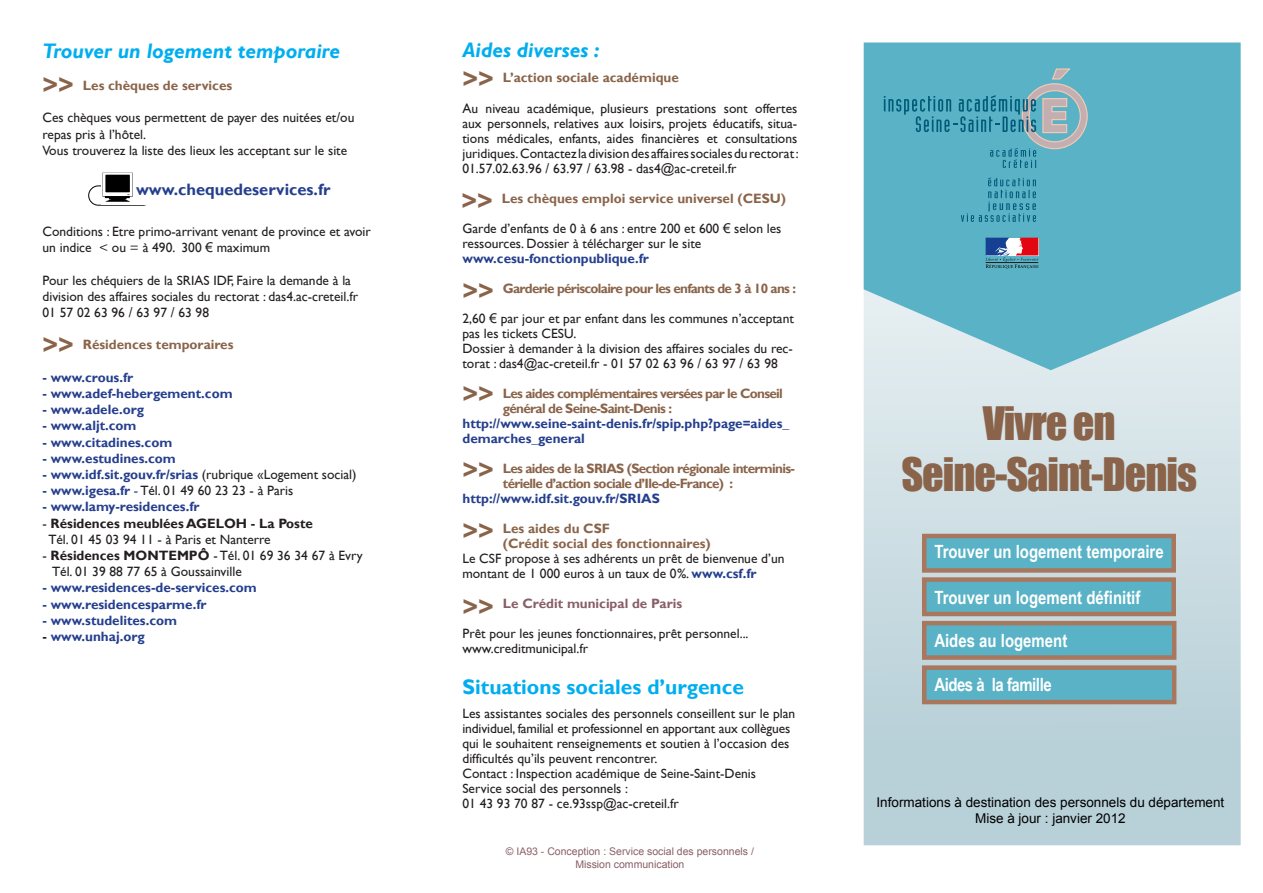
<style>
.page{position:relative;width:1263px;height:893px;background:#fff}
.page>*{position:absolute;margin:0;border:0;box-sizing:border-box;transform-origin:0 0}
.t1{font:42.3px/50.8px "Impact";letter-spacing:-.025em;color:#8a644a;text-align:center}
.t2{font:700 27px "Gill Sans";color:#8a644a}
.t3{font:italic 700 21px "Gill Sans";color:#00aeef}
.t4{font:700 21px "Gill Sans";color:#00aeef}
.t5{font:700 18.3px "Arial Narrow";color:#fff}
.t6{font:700 18.3px "Arial Narrow";letter-spacing:-.025em;color:#fff}
.t7{font:700 16.5px "Gill Sans";color:#253f8e}
.t8{font:13.5px/15px "Gill Sans";color:#231f20}
.t9{font:700 13.5px/15px "Gill Sans";color:#253f8e}
.t10{font:700 13.5px/15px "Gill Sans";letter-spacing:-.05em;color:#8a644a}
.t11{font:700 13.5px/15px "Gill Sans";color:#8a644a}
.t12{font:13.5px/16.2px "Arial";color:#000;text-align:center}
.t13{font:700 13.5px "Gill Sans";color:#885f66}
.t14{font:10.5px/12.6px "Arial";color:#885f66;text-align:center}
.s1{font-family:"Arial"}
.s2{font-weight:400;color:#231f20}
.s3{font-weight:700;color:#253f8e}
.s4{color:#253f8e}
.s5{font-weight:700}
.s6{color:#231f20}
</style>
<div class="page">
<div style="left:88px;top:185px;width:65px;height:21px;border:1px solid #000;border-radius:10px"></div>
<div style="left:101px;top:171px;width:65px;height:33px;background:#fff"></div>
<svg style="left:102px;top:173px;width:31px;height:29px"></svg>
<svg style="left:864px;top:370px;width:377px;height:475px;background:#c7dae0"></svg>
<svg style="left:864px;top:43px;width:377px;height:327px;background:#6ebacc"></svg>
<div style="left:924px;top:536px;width:250px;height:34px;background:#59b2c6"></div>
<div style="left:922px;top:534px;width:254px;height:39px;border:4px solid #a9775d"></div>
<div style="left:924px;top:580px;width:250px;height:34px;background:#59b2c6"></div>
<div style="left:922px;top:577px;width:254px;height:39px;border:4px solid #a9775d"></div>
<div style="left:924px;top:623px;width:250px;height:35px;background:#59b2c6"></div>
<div style="left:922px;top:621px;width:254px;height:39px;border:4px solid #a9775d"></div>
<div style="left:924px;top:668px;width:250px;height:34px;background:#59b2c6"></div>
<div style="left:922px;top:665px;width:254px;height:39px;border:4px solid #a9775d"></div>
<svg style="left:985px;top:238px;width:53px;height:31px;background:#7d7c96"></svg>
<svg style="left:884px;top:68px;width:204px;height:100px;background:#5eabbd"></svg>
<svg style="left:961px;top:177px;width:75px;height:45px;background:#4aa4b9"></svg>
<h3 class="t3" style="left:43px;top:38px;width:299px">Trouver un logement temporaire</h3>
<p class="t11" style="left:83px;top:78px;width:151px">Les chèques de services</p>
<p class="t8" style="left:43px;top:110px;width:313px;line-height:16.2px">Ces chèques vous permettent de payer des nuitées et/ou repas pris à l’hôtel.<br>Vous trouverez la liste des lieux les acceptant sur le site</p>
<h2 class="t2" style="left:43px;top:69px;width:33px">&gt;&gt;</h2>
<p class="t7" style="left:136px;top:180px;width:196px">www.chequedeservices.fr</p>
<p class="t8" style="left:43px;top:223px;width:330px;line-height:16.2px">Conditions : Etre primo-arrivant venant de province et avoir un indice &lt; ou = à 490. 300 <span class="s1">€</span> maximum</p>
<p class="t8" style="left:43px;top:272px;width:317px;line-height:16.2px">Pour les chéquiers de la SRIAS IDF, Faire la demande à la division des affaires sociales du rectorat : das4.ac-creteil.fr<br>01 57 02 63 96 / 63 97 / 63 98</p>
<p class="t11" style="left:83px;top:337px;width:152px">Résidences temporaires</p>
<p class="t9" style="left:43px;top:369px;width:92px">- www.crous.fr</p>
<p class="t9" style="left:43px;top:386px;width:192px">- www.adef-hebergement.com</p>
<p class="t9" style="left:43px;top:402px;width:103px">- www.adele.org</p>
<p class="t9" style="left:43px;top:418px;width:96px">- www.aljt.com</p>
<p class="t9" style="left:43px;top:434px;width:131px">- www.citadines.com</p>
<p class="t9" style="left:43px;top:450px;width:135px">- www.estudines.com</p>
<p class="t9" style="left:43px;top:467px;width:316px">- www.idf.sit.gouv.fr/srias <span class="s2">(rubrique «Logement social)</span></p>
<p class="t8" style="left:43px;top:483px;width:252px"><span class="s3">- www.igesa.fr</span> <span class="s4">-</span> Tél. 01 49 60 23 23 - à Paris</p>
<p class="t9" style="left:43px;top:499px;width:158px">- www.lamy-residences.fr</p>
<p class="t8" style="left:48px;top:515px;width:266px;line-height:16.2px;text-indent:-6px">- <span class="s5">Résidences meublées AGELOH - La Poste<br></span>Tél. 01 45 03 94 11 - à Paris et Nanterre</p>
<p class="t8" style="left:52px;top:547px;width:312px;line-height:16.2px;text-indent:-10px">- <span class="s5">Résidences MONTEMPÔ</span> - Tél. 01 69 36 34 67 à Evry<br>Tél. 01 39 88 77 65 à Goussainville</p>
<p class="t9" style="left:43px;top:580px;width:216px">- www.residences-de-services.com</p>
<p class="t9" style="left:43px;top:596px;width:166px">- www.residencesparme.fr</p>
<p class="t9" style="left:43px;top:612px;width:136px">- www.studelites.com</p>
<p class="t9" style="left:43px;top:629px;width:104px"><span class="s6">-</span> www.unhaj.org</p>
<h2 class="t2" style="left:43px;top:328px;width:33px">&gt;&gt;</h2>
<h3 class="t3" style="left:462px;top:38px;width:139px">Aides diverses :</h3>
<p class="t11" style="left:503px;top:70px;width:177px">L’action sociale académique</p>
<p class="t8" style="left:462px;top:101px;width:338px;text-align:justify">Au niveau académique, plusieurs prestations sont offertes aux personnels, relatives aux loisirs, projets éducatifs, situa&shy;tions médicales, enfants, aides financières et consultations juridiques. Contactez la division des affaires sociales du rectorat :<br>01.57.02.63.96 / 63.97 / 63.98 - das4@ac-creteil.fr</p>
<p class="t11" style="left:502px;top:191px;width:286px">Les chèques emploi service universel (CESU)</p>
<p class="t8" style="left:462px;top:221px;width:320px">Garde d’enfants de 0 à 6 ans : entre 200 et 600 <span class="s1">€</span> selon les ressources. Dossier à télécharger sur le site</p>
<p class="t9" style="left:462px;top:251px;width:188px">www.cesu-fonctionpublique.fr</p>
<p class="t10" style="left:503px;top:281px;width:295px">Garderie périscolaire pour les enfants de 3 à 10 ans :</p>
<p class="t8" style="left:462px;top:311px;width:333px">2,60 <span class="s1">€</span> par jour et par enfant dans les communes n’acceptant pas les tickets CESU.<br>Dossier à demander à la division des affaires sociales du rec&shy;torat : das4@ac-creteil.fr - 01 57 02 63 96 / 63 97 / 63 98</p>
<p class="t10" style="left:503px;top:386px;width:282px">Les aides complémentaires versées par le Conseil général de Seine-Saint-Denis :</p>
<p class="t9" style="left:462px;top:416px;width:328px">http://www.seine-saint-denis.fr/spip.php?page=aides_ demarches_general</p>
<p class="t10" style="left:503px;top:461px;width:294px">Les aides de la SRIAS (Section régionale interminis&shy;térielle d’action sociale d’Ile-de-France) :</p>
<p class="t9" style="left:462px;top:491px;width:199px">http://www.idf.sit.gouv.fr/SRIAS</p>
<p class="t11" style="left:503px;top:521px;width:209px">Les aides du CSF<br>(Crédit social des fonctionnaires)</p>
<p class="t8" style="left:462px;top:551px;width:324px">Le CSF propose à ses adhérents un prêt de bienvenue d’un montant de 1 000 euros à un taux de 0%. <span class="s3">www.csf.fr</span></p>
<p class="t13" style="left:503px;top:596px;width:181px">Le Crédit municipal de Paris</p>
<p class="t8" style="left:462px;top:626px;width:288px">Prêt pour les jeunes fonctionnaires, prêt personnel... www.creditmunicipal.fr</p>
<h3 class="t4" style="left:462px;top:674px;width:283px">Situations sociales d’urgence</h3>
<p class="t8" style="left:462px;top:705px;width:334px">Les assistantes sociales des personnels conseillent sur le plan individuel, familial et professionnel en apportant aux collègues qui le souhaitent renseignements et soutien à l’occasion des difficultés qu’ils peuvent rencontrer.<br>Contact : Inspection académique de Seine-Saint-Denis Service social des personnels :<br>01 43 93 70 87 - ce.93ssp@ac-creteil.fr</p>
<h2 class="t2" style="left:462px;top:63px;width:33px">&gt;&gt;</h2>
<h2 class="t2" style="left:461px;top:185px;width:33px">&gt;&gt;</h2>
<h2 class="t2" style="left:462px;top:275px;width:33px">&gt;&gt;</h2>
<h2 class="t2" style="left:462px;top:378px;width:33px">&gt;&gt;</h2>
<h2 class="t2" style="left:462px;top:454px;width:33px">&gt;&gt;</h2>
<h2 class="t2" style="left:462px;top:514px;width:33px">&gt;&gt;</h2>
<h2 class="t2" style="left:462px;top:591px;width:33px">&gt;&gt;</h2>
<p class="t14" style="left:506px;top:845px;width:250px">© IA93 - Conception : Service social des personnels /<br>Mission communication</p>
<h1 class="t1" style="left:901px;top:397px;width:297px">Vivre en<br>Seine-Saint-Denis</h1>
<h3 class="t5" style="left:934px;top:538px;width:231px">Trouver un logement temporaire</h3>
<h3 class="t5" style="left:934px;top:584px;width:208px">Trouver un logement définitif</h3>
<h3 class="t5" style="left:934px;top:626px;width:134px">Aides au logement</h3>
<h3 class="t6" style="left:934px;top:671px;width:119px">Aides à la famille</h3>
<p class="t12" style="left:876px;top:794px;width:349px">Informations à destination des personnels du département<br>Mise à jour : janvier 2012</p>
</div>
